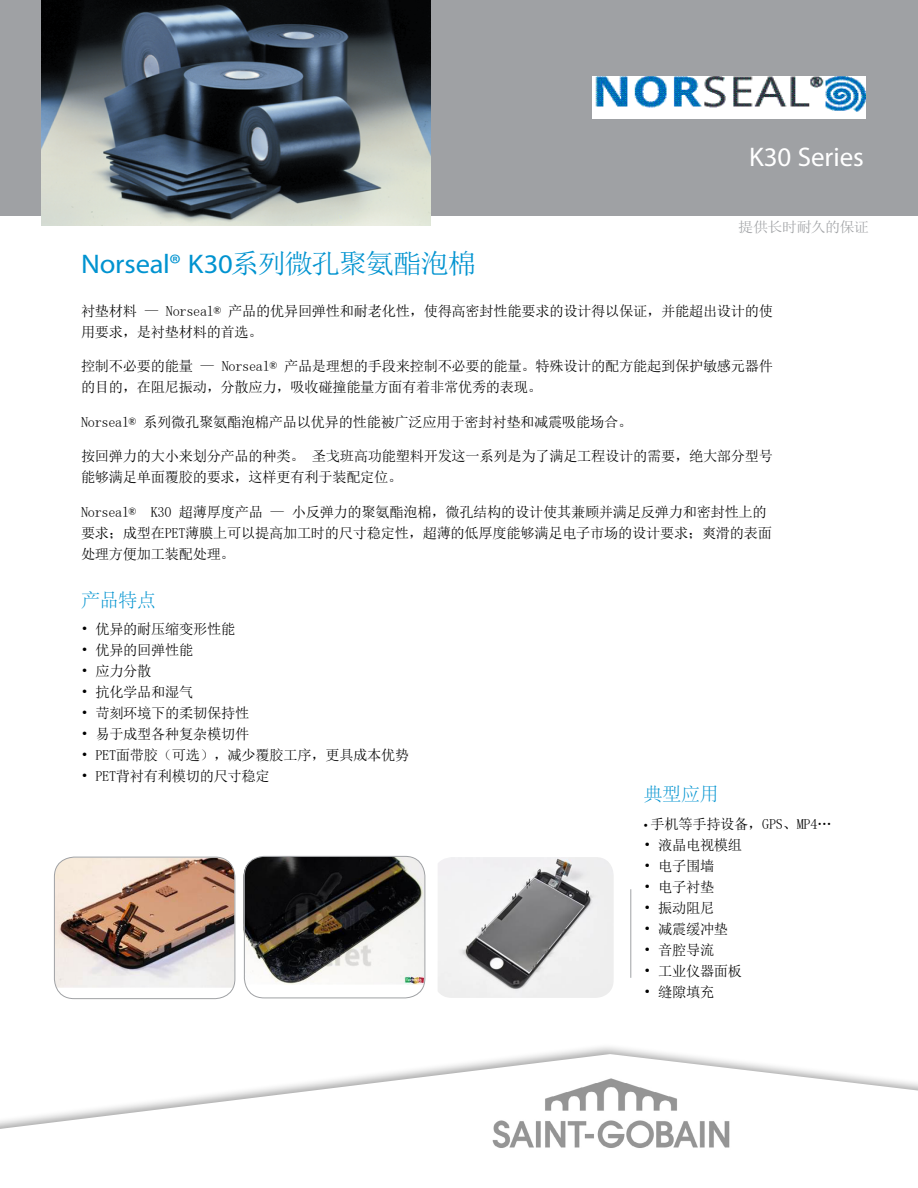
<style>
.page{position:relative;width:918px;height:1188px;background:#fff}
.page>*{position:absolute;margin:0;border:0;box-sizing:border-box;transform-origin:0 0}
.t1{font:27px "Myriad Pro";letter-spacing:-.005em;color:#0093d0;scale:1.06 1}
.t2{font:27px "Myriad Pro";color:#fff}
.t3{font:300 18.75px "Adobe Song Std";color:#0093d0}
.t4{font:14.25px/21px "Sim Sun";letter-spacing:-.02em;color:#000}
.t5{font:14.25px "Sim Sun";letter-spacing:-.04em;color:#9fa1a4;scale:1.06 1}
.s1{font-family:"Sim Sun"}
.s2{font-family:"Myriad Pro"}
</style>
<div class="page">
<img style="left:55px;top:858px;width:179px;height:130px">
<svg style="left:0;top:1054px;width:918px;height:75px"></svg>
<img style="left:440px;top:1076px;width:341px;height:72px">
<div style="left:0;top:0;width:918px;height:216px;background:#9fa1a4"></div>
<img style="left:244px;top:857px;width:181px;height:128px">
<img style="left:592px;top:77px;width:274px;height:42px">
<img style="left:438px;top:857px;width:176px;height:141px">
<hr style="left:630px;top:889px;width:1px;height:89px;background:#9fa1a4">
<div style="left:54px;top:857px;width:181px;height:142px;border:1px solid #9fa1a4;border-radius:20px"></div>
<div style="left:244px;top:856px;width:181px;height:142px;border:1px solid #9fa1a4;border-radius:20px"></div>
<img style="left:41px;top:0;width:389px;height:226px">
<h1 class="t2" style="left:749px;top:141px;width:116px">K30 Series</h1>
<p class="t5" style="left:738px;top:219px;width:125px">提供长时耐久的保证</p>
<h1 class="t1" style="left:81px;top:247px;width:374px">Norseal® K30<span class="s1">系列微孔聚氨酯泡棉</span></h1>
<p class="t4" style="left:81px;top:300px;width:694px">衬垫材料 — Norseal® 产品的优异回弹性和耐老化性，使得高密封性能要求的设计得以保证，并能超出设计的使用要求，是衬垫材料的首选。</p>
<p class="t4" style="left:81px;top:355px;width:694px">控制不必要的能量 — Norseal® 产品是理想的手段来控制不必要的能量。特殊设计的配方能起到保护敏感元器件的目的，在阻尼振动，分散应力，吸收碰撞能量方面有着非常优秀的表现。</p>
<p class="t4" style="left:81px;top:411px;width:553px">Norseal® 系列微孔聚氨酯泡棉产品以优异的性能被广泛应用于密封衬垫和减震吸能场合。</p>
<p class="t4" style="left:81px;top:445px;width:694px">按回弹力的大小来划分产品的种类。 圣戈班高功能塑料开发这一系列是为了满足工程设计的需要，绝大部分型号能够满足单面覆胶的要求，这样更有利于装配定位。</p>
<p class="t4" style="left:81px;top:501px;width:693px">Norseal® K30 超薄厚度产品 — 小反弹力的聚氨酯泡棉，微孔结构的设计使其兼顾并满足反弹力和密封性上的要求；成型在PET薄膜上可以提高加工时的尺寸稳定性，超薄的低厚度能够满足电子市场的设计要求；爽滑的表面处理方便加工装配处理。</p>
<h2 class="t3" style="left:81px;top:590px;width:76px">产品特点</h2>
<p class="t4" style="left:81px;top:619px;width:156px">• 优异的耐压缩变形性能</p>
<p class="t4" style="left:81px;top:640px;width:114px">• 优异的回弹性能</p>
<p class="t4" style="left:81px;top:661px;width:72px">• 应力分散</p>
<p class="t4" style="left:81px;top:682px;width:114px">• 抗化学品和湿气</p>
<p class="t4" style="left:81px;top:703px;width:170px">• 苛刻环境下的柔韧保持性</p>
<p class="t4" style="left:81px;top:724px;width:170px">• 易于成型各种复杂模切件</p>
<p class="t4" style="left:81px;top:745px;width:330px">• PET面带胶（可选），减少覆胶工序，更具成本优势</p>
<p class="t4" style="left:81px;top:766px;width:190px">• PET背衬有利模切的尺寸稳定</p>
<h2 class="t3" style="left:644px;top:784px;width:76px">典型应用</h2>
<p class="t4" style="left:644px;top:813px;width:189px"><span class="s2">•</span> 手机等手持设备，GPS、MP4…</p>
<p class="t4" style="left:644px;top:834px;width:100px">• 液晶电视模组</p>
<p class="t4" style="left:644px;top:855px;width:72px">• 电子围墙</p>
<p class="t4" style="left:644px;top:876px;width:72px">• 电子衬垫</p>
<p class="t4" style="left:644px;top:897px;width:72px">• 振动阻尼</p>
<p class="t4" style="left:644px;top:918px;width:86px">• 减震缓冲垫</p>
<p class="t4" style="left:644px;top:939px;width:72px">• 音腔导流</p>
<p class="t4" style="left:644px;top:960px;width:100px">• 工业仪器面板</p>
<p class="t4" style="left:644px;top:981px;width:72px">• 缝隙填充</p>
</div>
